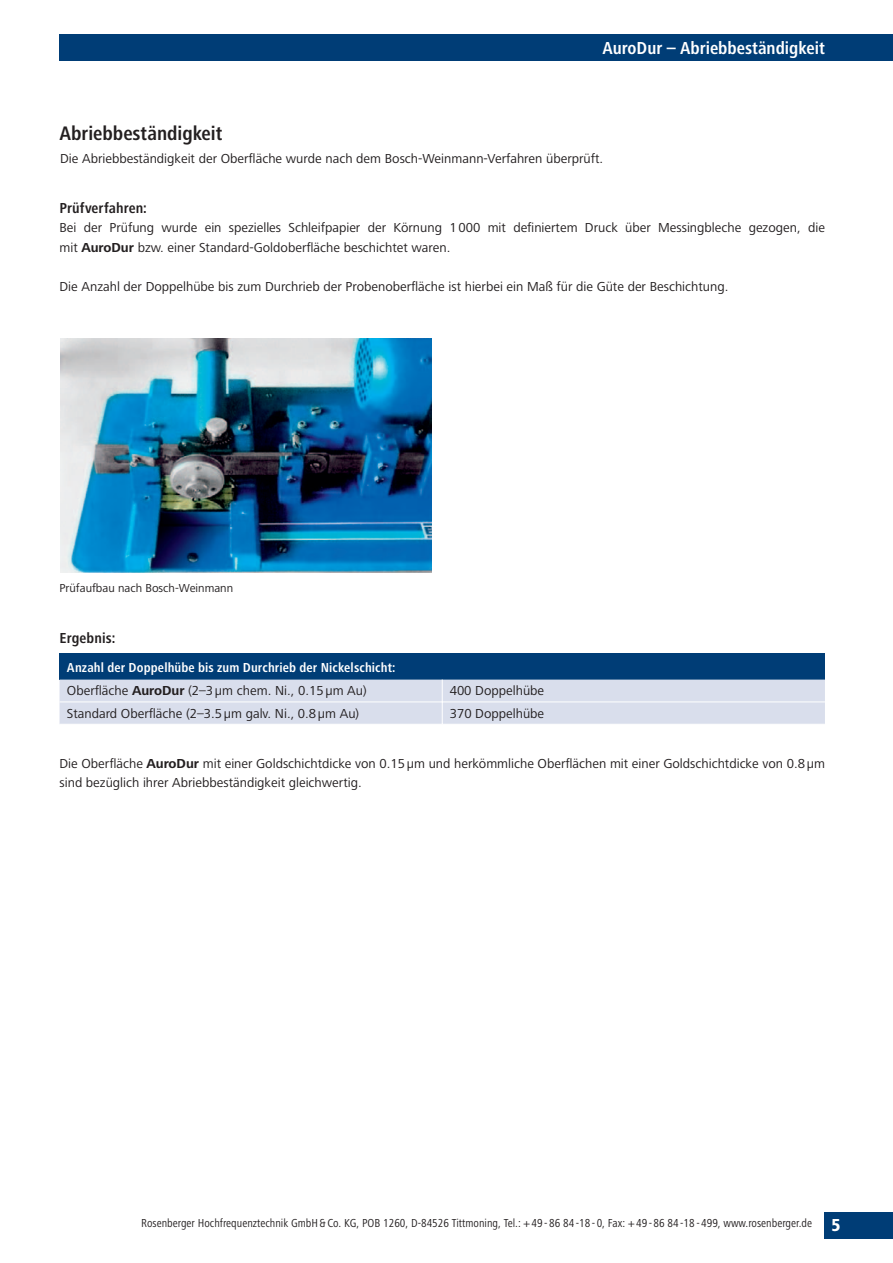
<style>
.page{position:relative;width:893px;height:1263px;background:#fff}
.page>*{position:absolute;margin:0;border:0;box-sizing:border-box;transform-origin:0 0}
.t1{font:700 condensed 20.25px "Frutiger Next LT";color:#231f20}
.t2{font:700 condensed 18px "Frutiger Next LT";color:#fff}
.t3{font:700 condensed 15px "Frutiger Next LT";letter-spacing:.005em;color:#231f20}
.t4{font:13.5px/19.5px "Frutiger Next LT";color:#231f20}
.t5{font:700 condensed 13.5px/23.5px "Frutiger Next LT";letter-spacing:.01em;color:#fff}
.t6{font:condensed 12px "Frutiger Next LT";color:#231f20}
.t7{font:12px "Frutiger Next LT";color:#231f20}
.s1{font-weight:700}
.s2{font-weight:400;font-stretch:normal;color:#231f20}
.s3{font-stretch:normal;color:#231f20}
.s4{font-weight:800;font-size:18px;color:#fff}
</style>
<div class="page">
<img style="left:61px;top:339px;width:370px;height:234px">
<div style="left:60px;top:34px;width:833px;height:27px;background:#003d76"></div>
<div style="left:60px;top:653px;width:765px;height:27px;background:#003d76"></div>
<svg style="left:60px;top:680px;width:765px;height:44px"></svg>
<div style="left:825px;top:1212px;width:68px;height:26px;background:#003d76"></div>
<h2 class="t2" style="left:602px;top:41px;width:224px">AuroDur – Abriebbeständigkeit</h2>
<h1 class="t1" style="left:60px;top:125px;width:164px">Abriebbeständigkeit</h1>
<p class="t4" style="left:60px;top:150px;width:544px">Die Abriebbeständigkeit der Oberfläche wurde nach dem Bosch-Weinmann-Verfahren überprüft.</p>
<p class="t3" style="left:60px;top:202px;width:89px">Prüfverfahren:</p>
<p class="t4" style="left:60px;top:219px;width:767px">Bei der Prüfung wurde ein spezielles Schleifpapier der Körnung 1 000 mit definiertem Druck über Messingbleche gezogen, die mit <span class="s1">AuroDur</span> bzw. einer Standard-Goldoberfläche beschichtet waren.</p>
<p class="t4" style="left:60px;top:278px;width:670px">Die Anzahl der Doppelhübe bis zum Durchrieb der Proben ober fläche ist hierbei ein Maß für die Güte der Beschichtung.</p>
<p class="t7" style="left:60px;top:583px;width:175px">Prüfaufbau nach Bosch-Weinmann</p>
<p class="t3" style="left:60px;top:632px;width:57px">Ergebnis:</p>
<p class="t5" style="left:67px;top:657px;width:330px">Anzahl der Doppelhübe bis zum Durchrieb der Nickelschicht:<br><span class="s2">Oberfläche</span> <span class="s3">AuroDur</span> <span class="s2">(2–3 μm chem. Ni., 0.15 μm Au)</span></p>
<p class="t4" style="left:450px;top:682px;width:96px">400 Doppelhübe</p>
<p class="t4" style="left:67px;top:705px;width:294px">Standard Oberfläche (2–3.5 μm galv. Ni., 0.8 μm Au)</p>
<p class="t4" style="left:450px;top:705px;width:96px">370 Doppelhübe</p>
<p class="t4" style="left:60px;top:755px;width:767px">Die Oberfläche <span class="s1">AuroDur</span> mit einer Goldschichtdicke von 0.15 μm und herkömmliche Oberflächen mit einer Goldschichtdicke von 0.8 μm sind bezüglich ihrer Abriebbeständigkeit gleichwertig.</p>
<p class="t6" style="left:141px;top:1219px;width:701px">Rosenberger Hochfrequenztechnik GmbH &amp; Co. KG, POB 1260, D-84526 Tittmoning, Tel.: + 49 - 86 84 -18 - 0, Fax: + 49 - 86 84 -18 - 499, www.rosenberger.de <span class="s4">5</span></p>
</div>
